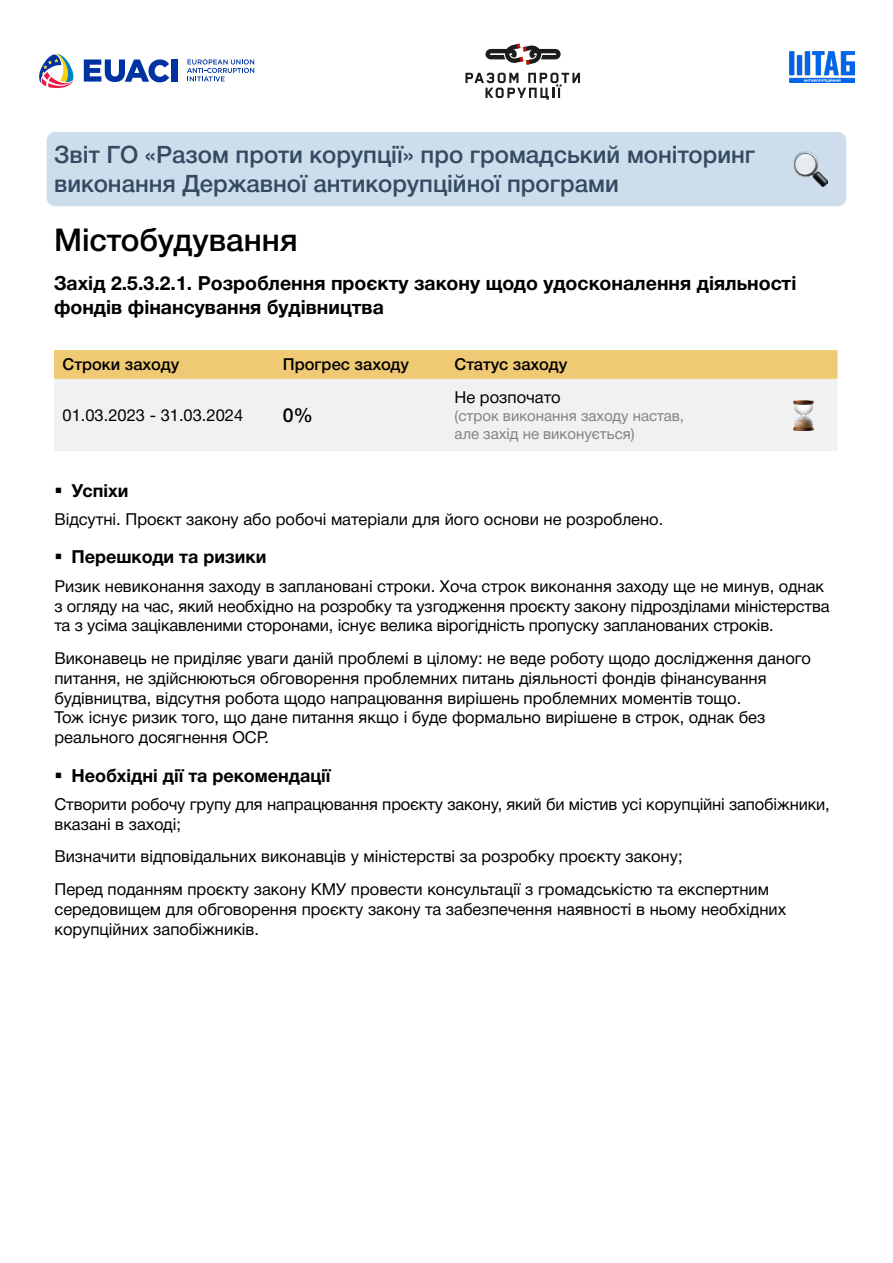
<style>
.page{position:relative;width:893px;height:1263px;background:#fff}
.page>*{position:absolute;margin:0;border:0;box-sizing:border-box;transform-origin:0 0}
.t1{font:500 31.5px "Helvetica Neue Cyr";color:#000}
.t2{font:500 24px/28.8px "Helvetica Neue Cyr";color:#334a61}
.t3{font:700 19.5px/23.4px "Helvetica Neue Cyr";color:#000}
.t4{font:500 19.5px "Helvetica Neue Cyr";color:#000}
.t5{font:700 18px "Helvetica Neue Cyr";color:#000}
.t6{font:16.5px/19.8px "Helvetica Neue Cyr";color:#000}
.t7{font:500 16.5px "Helvetica Neue Cyr";color:#000}
.t8{font:15px/18px "Helvetica Neue Cyr";color:#808285}
</style>
<div class="page">
<div style="left:47px;top:132px;width:799px;height:74px;background:#cdddeb;border-radius:9px"></div>
<img style="left:793px;top:152px;width:34px;height:34px">
<svg style="left:187px;top:59px;width:67px;height:22px"></svg>
<svg style="left:39px;top:53px;width:35px;height:35px"></svg>
<svg style="left:84px;top:59px;width:85px;height:23px"></svg>
<div style="left:171px;top:59px;width:7px;height:23px;background:#0033a1"></div>
<svg style="left:465px;top:73px;width:115px;height:27px"></svg>
<svg style="left:485px;top:44px;width:76px;height:21px"></svg>
<img style="left:790px;top:51px;width:65px;height:31px">
<div style="left:54px;top:350px;width:783px;height:29px;background:#f0c975"></div>
<div style="left:54px;top:379px;width:783px;height:72px;background:#f1f1f2"></div>
<img style="left:789px;top:401px;width:30px;height:29px">
<h2 class="t2" style="left:54px;top:140px;width:703px">Звіт ГО «Разом проти корупції» про громадський моніторинг виконання Державної антикорупційної програми</h2>
<h1 class="t1" style="left:54px;top:222px;width:245px">Містобудування</h1>
<p class="t3" style="left:54px;top:272px;width:744px">Захід 2.5.3.2.1. Розроблення проєкту закону щодо удосконалення діяльності фондів фінансування будівництва</p>
<p class="t7" style="left:63px;top:356px;width:118px">Строки заходу</p>
<p class="t7" style="left:283px;top:356px;width:128px">Прогрес заходу</p>
<p class="t7" style="left:455px;top:356px;width:114px">Статус заходу</p>
<p class="t6" style="left:63px;top:405px;width:182px">01.03.2023 - 31.03.2024</p>
<p class="t4" style="left:283px;top:404px;width:32px">0%</p>
<p class="t6" style="left:455px;top:387px;width:107px">Не розпочато</p>
<p class="t8" style="left:455px;top:407px;width:231px">(строк виконання заходу настав, але захід не виконується)</p>
<p class="t5" style="left:71px;top:480px;width:58px">Успіхи</p>
<p class="t6" style="left:54px;top:509px;width:610px">Відсутні. Проєкт закону або робочі матеріали для його основи не розроблено.</p>
<p class="t5" style="left:71px;top:547px;width:196px">Перешкоди та ризики</p>
<p class="t6" style="left:54px;top:576px;width:777px">Ризик невиконання заходу в заплановані строки. Хоча строк виконання заходу ще не минув, однак з огляду на час, який необхідно на розробку та узгодження проєкту закону підрозділами міністерства та з усіма зацікавленими сторонами, існує велика вірогідність пропуску запланованих строків.</p>
<p class="t6" style="left:54px;top:648px;width:758px">Виконавець не приділяє уваги даній проблемі в цілому: не веде роботу щодо дослідження даного питання, не здійснюються обговорення проблемних питань діяльності фондів фінансування будівництва, відсутня робота щодо напрацювання вирішень проблемних моментів тощо.<br>Тож існує ризик того, що дане питання якщо і буде формально вирішене в строк, однак без реального досягнення ОСР.</p>
<p class="t5" style="left:71px;top:765px;width:261px">Необхідні дії та рекомендації</p>
<p class="t6" style="left:54px;top:794px;width:777px">Створити робочу групу для напрацювання проєкту закону, який би містив усі корупційні запобіжники, вказані в заході;</p>
<p class="t6" style="left:54px;top:840px;width:716px;line-height:32.5px">Визначити відповідальних виконавців у міністерстві за розробку проєкту закону;<br>Перед поданням проєкту закону КМУ провести консультації з громадськістю та експертним</p>
<p class="t6" style="left:54px;top:899px;width:733px">середовищем для обговорення проєкту закону та забезпечення наявності в ньому необхідних корупційних запобіжників.</p>
</div>
